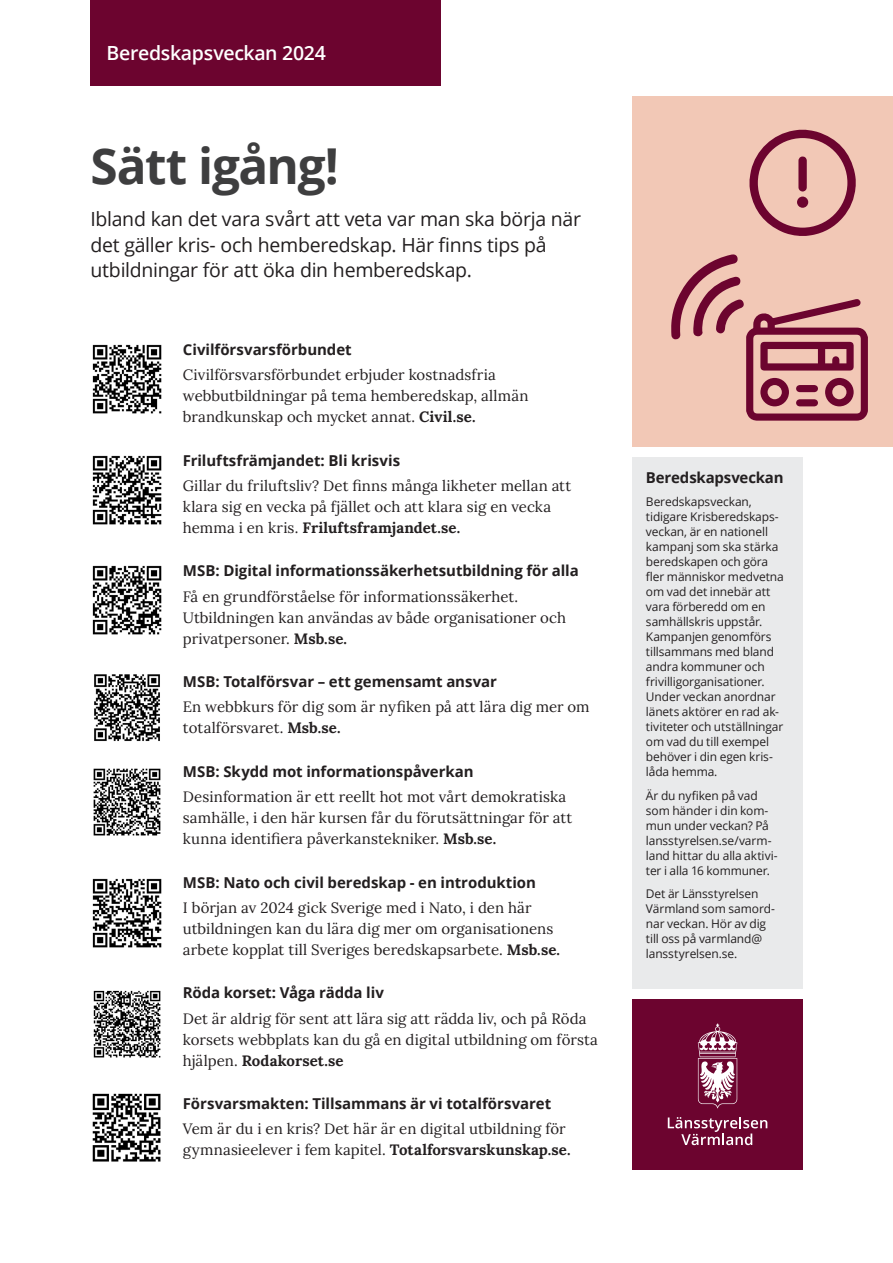
<style>
.page{position:relative;width:893px;height:1263px;background:#fff}
.page>*{position:absolute;margin:0;border:0;box-sizing:border-box;transform-origin:0 0}
.Titelrubrik{font:700 49.5px "Open Sans";letter-spacing:-.03em;color:#3e3e3f}
.Ingress{font:19.5px/25.5px "Open Sans";letter-spacing:-.015em;color:#231f20}
.Text_i_huvudet{font:600 19.5px "Open Sans";letter-spacing:-.015em;color:#fff}
.Brödtext{font:15px/21px "Lora";letter-spacing:.005em;color:#231f20}
.Rubrik_2_mindre{font:700 15px "Open Sans";letter-spacing:-.005em;color:#231f20}
.Mer_information_rubrik{font:700 15px "Open Sans";letter-spacing:-.01em;color:#231f20}
.Mer_information_bröd{font:12px/15px "Open Sans";letter-spacing:-.01em;color:#231f20}
.s1{font-weight:700}
</style>
<div class="page">
<div style="left:90px;top:0;width:351px;height:85px;background:#6c042f"></div>
<div style="left:632px;top:999px;width:171px;height:170px;background:#6c042f"></div>
<div style="left:632px;top:457px;width:171px;height:532px;background:#e9eaeb"></div>
<div style="left:632px;top:96px;width:261px;height:350px;background:#f2c8b6"></div>
<svg style="left:749px;top:130px;width:107px;height:106px"></svg>
<div style="left:797px;top:197px;width:11px;height:11px;background:#6c042f;border-radius:50%"></div>
<svg style="left:671px;top:254px;width:197px;height:167px"></svg>
<svg style="left:668px;top:1117px;width:99px;height:28px"></svg>
<svg style="left:698px;top:1023px;width:39px;height:86px"></svg>
<img style="left:92px;top:1093px;width:69px;height:69px">
<img style="left:92px;top:455px;width:70px;height:70px">
<img style="left:92px;top:344px;width:70px;height:70px">
<img style="left:92px;top:565px;width:70px;height:70px">
<img style="left:94px;top:674px;width:66px;height:67px">
<img style="left:93px;top:768px;width:68px;height:68px">
<img style="left:92px;top:878px;width:70px;height:70px">
<img style="left:93px;top:990px;width:68px;height:68px">
<p class="Text_i_huvudet" style="left:106px;top:40px;width:221px">Beredskapsveckan 2024</p>
<h1 class="Titelrubrik" style="left:90px;top:131px;width:250px">Sätt igång!</h1>
<p class="Ingress" style="left:90px;top:206px;width:492px">Ibland kan det vara svårt att veta var man ska börja när det gäller kris- och hemberedskap. Här finns tips på utbildningar för att öka din hemberedskap.</p>
<h2 class="Rubrik_2_mindre" style="left:183px;top:339px;width:170px">Civilförsvarsförbundet</h2>
<p class="Brödtext" style="left:183px;top:363px;width:347px">Civilförsvarsförbundet erbjuder kostnadsfria webbutbildningar på tema hemberedskap, allmän brandkunskap och mycket annat. <span class="s1">Civil.se.</span></p>
<h2 class="Rubrik_2_mindre" style="left:183px;top:449px;width:219px">Friluftsfrämjandet: Bli krisvis</h2>
<p class="Brödtext" style="left:183px;top:474px;width:390px">Gillar du friluftsliv? Det finns många likheter mellan att klara sig en vecka på fjället och att klara sig en vecka hemma i en kris. <span class="s1">Friluftsframjandet.se.</span></p>
<h2 class="Rubrik_2_mindre" style="left:183px;top:560px;width:397px">MSB: Digital informationssäkerhetsutbildning för alla</h2>
<p class="Brödtext" style="left:183px;top:585px;width:385px">Få en grundförståelse för informationssäkerhet.<br>Utbildningen kan användas av både organisationer och privatpersoner. <span class="s1">Msb.se.</span></p>
<h2 class="Rubrik_2_mindre" style="left:183px;top:671px;width:316px">MSB: Totalförsvar – ett gemensamt ansvar</h2>
<p class="Brödtext" style="left:183px;top:695px;width:408px">En webbkurs för dig som är nyfiken på att lära dig mer om totalförsvaret. <span class="s1">Msb.se.</span></p>
<h2 class="Rubrik_2_mindre" style="left:183px;top:761px;width:292px">MSB: Skydd mot informationspåverkan</h2>
<p class="Brödtext" style="left:183px;top:785px;width:391px">Desinformation är ett reellt hot mot vårt demokratiska samhälle, i den här kursen får du förutsättningar för att kunna identifiera påverkanstekniker. <span class="s1">Msb.se.</span></p>
<h2 class="Rubrik_2_mindre" style="left:183px;top:872px;width:355px">MSB: Nato och civil beredskap - en introduktion</h2>
<p class="Brödtext" style="left:183px;top:896px;width:379px">I början av 2024 gick Sverige med i Nato, i den här utbildningen kan du lära dig mer om organisationens arbete kopplat till Sveriges beredskapsarbete. <span class="s1">Msb.se.</span></p>
<h2 class="Rubrik_2_mindre" style="left:183px;top:982px;width:203px">Röda korset: Våga rädda liv</h2>
<p class="Brödtext" style="left:183px;top:1007px;width:417px">Det är aldrig för sent att lära sig att rädda liv, och på Röda korsets webbplats kan du gå en digital utbildning om första hjälpen. <span class="s1">Rodakorset.se</span></p>
<h2 class="Rubrik_2_mindre" style="left:183px;top:1093px;width:370px">Försvarsmakten: Tillsammans är vi totalförsvaret</h2>
<p class="Brödtext" style="left:183px;top:1118px;width:389px">Vem är du i en kris? Det här är en digital utbildning för gymnasieelever i fem kapitel. <span class="s1">Totalforsvarskunskap.se.</span></p>
<h4 class="Mer_information_rubrik" style="left:646px;top:467px;width:139px">Beredskapsveckan</h4>
<p class="Mer_information_bröd" style="left:646px;top:494px;width:139px">Beredskapsveckan, tidigare Krisberedskaps&shy;veckan, är en nationell kampanj som ska stärka beredskapen och göra fler människor medvetna om vad det innebär att vara förberedd om en samhällskris uppstår.<br>Kampanjen genomförs tillsammans med bland andra kommuner och frivilligorganisationer.<br>Under veckan anordnar länets aktörer en rad ak&shy;tiviteter och utställningar om vad du till exempel behöver i din egen kris&shy;låda hemma.</p>
<p class="Mer_information_bröd" style="left:646px;top:787px;width:133px">Är du nyfiken på vad som händer i din kom&shy;mun under veckan? På lansstyrelsen.se/varm&shy;land hittar du alla aktivi&shy;ter i alla 16 kommuner.</p>
<p class="Mer_information_bröd" style="left:646px;top:886px;width:131px">Det är Länsstyrelsen<br>Värmland som samord&shy;nar veckan. Hör av dig till oss på varmland@ lansstyrelsen.se.</p>
</div>
